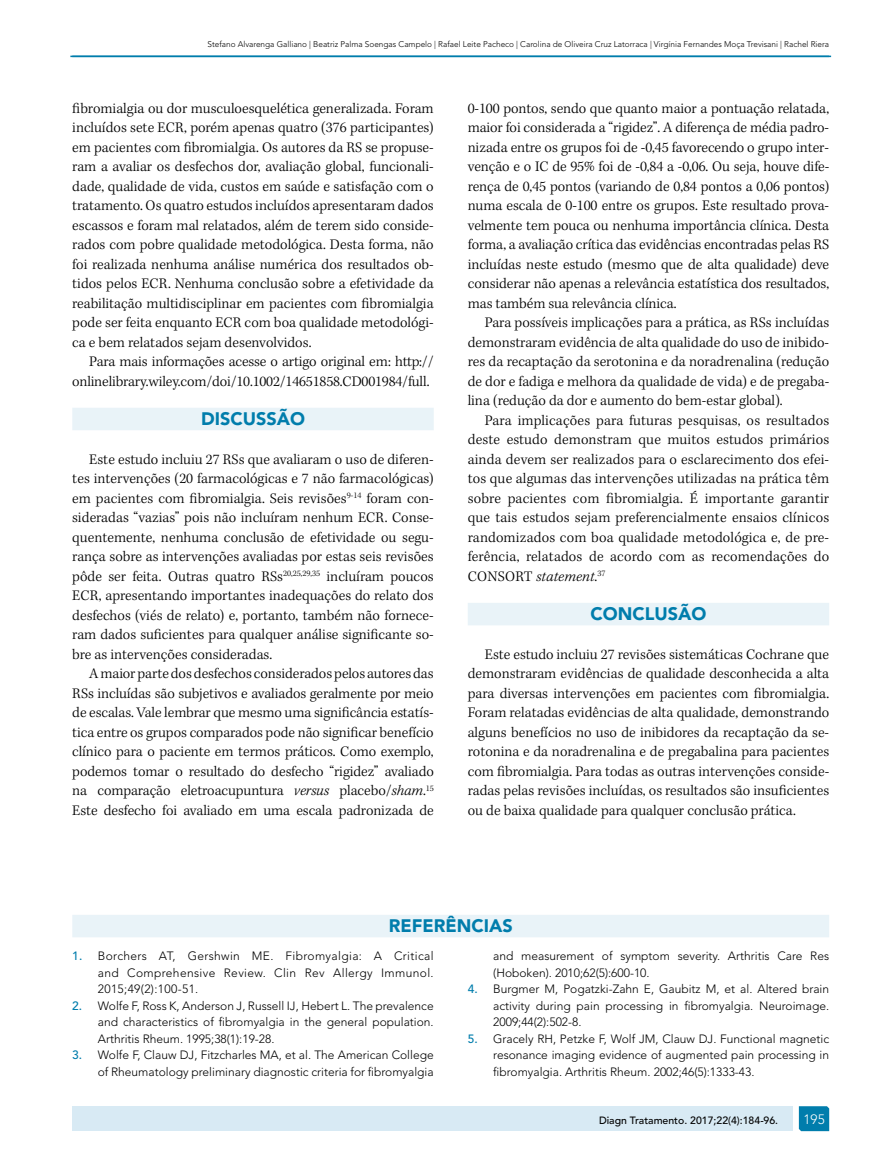
<style>
.page{position:relative;width:893px;height:1170px;background:#fff}
.page>*{position:absolute;margin:0;border:0;box-sizing:border-box;transform-origin:0 0}
.t1{font:900 18px "Avenir LT Std";color:#007dac}
.t2{font:300 15px/19.5px "Kepler Std";color:#000;text-align:justify}
.t3{font:300 13.5px "Avenir LT Std";color:#fff}
.t4{font:300 12px/16.5px "Avenir LT Std";color:#000;text-align:justify}
.t5{font:500 10.5px "Avenir LT Std";color:#000}
.t6{font:300 8.25px "Avenir LT Std";color:#000}
.s1{font-style:italic}
.s2{font-weight:500;color:#007dac}
</style>
<div class="page">
<div style="left:72px;top:407px;width:362px;height:23px;background:#e9f3f8"></div>
<div style="left:468px;top:602px;width:361px;height:23px;background:#e9f3f8"></div>
<div style="left:72px;top:914px;width:757px;height:23px;background:#e9f3f8"></div>
<hr style="left:70px;top:56px;width:761px;height:1px;background:#007dac">
<svg style="left:799px;top:1106px;width:30px;height:24px"></svg>
<div style="left:72px;top:1106px;width:721px;height:24px;background:#d8eaf4"></div>
<p class="t6" style="left:207px;top:39px;width:623px">Stefano Alvarenga Galliano | Beatriz Palma Soengas Campelo | Rafael Leite Pacheco | Carolina de Oliveira Cruz Latorraca | Virgínia Fernandes Moça Trevisani | Rachel Riera</p>
<p class="t2" style="left:72px;top:99px;width:363px">fibromialgia ou dor musculoesquelética generalizada. Foram incluídos sete ECR, porém apenas quatro (376 participantes) em pacientes com fibromialgia. Os autores da RS se propuse&shy;ram a avaliar os desfechos dor, avaliação global, funcionali&shy;dade, qualidade de vida, custos em saúde e satisfação com o tratamento. Os quatro estudos incluídos apresentaram dados escassos e foram mal relatados, além de terem sido conside&shy;rados com pobre qualidade metodológica. Desta forma, não foi realizada nenhuma análise numérica dos resultados ob&shy;tidos pelos ECR. Nenhuma conclusão sobre a efetividade da reabilitação multidisciplinar em pacientes com fibromialgia pode ser feita enquanto ECR com boa qualidade metodológi&shy;ca e bem relatados sejam desenvolvidos.</p>
<p class="t2" style="left:72px;top:352px;width:363px;text-align:right">Para mais informações acesse o artigo original em: http:// onlinelibrary.wiley.com/doi/10.1002/14651858.CD001984/full.</p>
<p class="t1" style="left:201px;top:407px;width:105px">DISCUSSÃO</p>
<p class="t2" style="left:72px;top:450px;width:363px;text-indent:17px">Este estudo incluiu 27 RSs que avaliaram o uso de diferen&shy;tes intervenções (20 farmacológicas e 7 não farmacológicas) em pacientes com fibromialgia. Seis revisões<sup>9-14</sup> foram con&shy;sideradas “vazias” pois não incluíram nenhum ECR. Conse&shy;quentemente, nenhuma conclusão de efetividade ou segu&shy;rança sobre as intervenções avaliadas por estas seis revisões pôde ser feita. Outras quatro RSs<sup>20,25,29,35</sup> incluíram poucos ECR, apresentando importantes inadequações do relato dos desfechos (viés de relato) e, portanto, também não fornece&shy;ram dados suficientes para qualquer análise significante so&shy;bre as intervenções consideradas.</p>
<p class="t2" style="left:72px;top:664px;width:363px;text-indent:17px">A maior parte dos desfechos considerados pelos autores das RSs incluídas são subjetivos e avaliados geralmente por meio de escalas. Vale lembrar que mesmo uma significância estatís&shy;tica entre os grupos comparados pode não significar benefício clínico para o paciente em termos práticos. Como exemplo, podemos tomar o resultado do desfecho “rigidez” avaliado na comparação eletroacupuntura <span class="s1">versus</span> placebo/<span class="s1">sham</span>.<sup>15<br></sup>Este desfecho foi avaliado em uma escala padronizada de</p>
<p class="t2" style="left:468px;top:99px;width:363px">0-100 pontos, sendo que quanto maior a pontuação relatada, maior foi considerada a “rigidez”. A diferença de média padro&shy;nizada entre os grupos foi de -0,45 favorecendo o grupo inter&shy;venção e o IC de 95% foi de -0,84 a -0,06. Ou seja, houve dife&shy;rença de 0,45 pontos (variando de 0,84 pontos a 0,06 pontos) numa escala de 0-100 entre os grupos. Este resultado prova&shy;velmente tem pouca ou nenhuma importância clínica. Desta forma, a avaliação crítica das evidências encontradas pelas RS incluídas neste estudo (mesmo que de alta qualidade) deve considerar não apenas a relevância estatística dos resultados, mas também sua relevância clínica.</p>
<p class="t2" style="left:468px;top:313px;width:363px;text-indent:17px">Para possíveis implicações para a prática, as RSs incluídas demonstraram evidência de alta qualidade do uso de inibido&shy;res da recaptação da serotonina e da noradrenalina (redução de dor e fadiga e melhora da qualidade de vida) e de pregaba&shy;lina (redução da dor e aumento do bem-estar global).</p>
<p class="t2" style="left:468px;top:411px;width:363px;text-indent:17px">Para implicações para futuras pesquisas, os resultados deste estudo demonstram que muitos estudos primários ainda devem ser realizados para o esclarecimento dos efei&shy;tos que algumas das intervenções utilizadas na prática têm sobre pacientes com fibromialgia. É importante garantir que tais estudos sejam preferencialmente ensaios clínicos randomizados com boa qualidade metodológica e, de pre&shy;ferência, relatados de acordo com as recomendações do CONSORT <span class="s1">statement</span>.<sup>37</sup></p>
<p class="t1" style="left:590px;top:602px;width:117px">CONCLUSÃO</p>
<p class="t2" style="left:468px;top:645px;width:363px;text-indent:17px">Este estudo incluiu 27 revisões sistemáticas Cochrane que demonstraram evidências de qualidade desconhecida a alta para diversas intervenções em pacientes com fibromialgia.<br>Foram relatadas evidências de alta qualidade, demonstrando alguns benefícios no uso de inibidores da recaptação da se&shy;rotonina e da noradrenalina e de pregabalina para pacientes com fibromialgia. Para todas as outras intervenções conside&shy;radas pelas revisões incluídas, os resultados são insuficientes ou de baixa qualidade para qualquer conclusão prática.</p>
<p class="t1" style="left:389px;top:914px;width:126px">REFERÊNCIAS</p>
<p class="t4" style="left:98px;top:947px;width:337px;text-indent:-26px"><span class="s2">1.</span> Borchers AT, Gershwin ME. Fibromyalgia: A Critical and Comprehensive Review. Clin Rev Allergy Immunol.<br>2015;49(2):100-51.</p>
<p class="t4" style="left:98px;top:997px;width:337px;text-indent:-26px"><span class="s2">2.</span> Wolfe F, Ross K, Anderson J, Russell IJ, Hebert L. The prevalence and characteristics of fibromyalgia in the general population.<br>Arthritis Rheum. 1995;38(1):19-28.</p>
<p class="t4" style="left:72px;top:1046px;width:363px;text-align:right"><span class="s2">3.</span> Wolfe F, Clauw DJ, Fitzcharles MA, et al. The American College of Rheumatology preliminary diagnostic criteria for fibromyalgia</p>
<p class="t4" style="left:493px;top:947px;width:337px">and measurement of symptom severity. Arthritis Care Res (Hoboken). 2010;62(5):600-10.</p>
<p class="t4" style="left:493px;top:980px;width:337px;text-indent:-26px"><span class="s2">4.</span> Burgmer M, Pogatzki-Zahn E, Gaubitz M, et al. Altered brain activity during pain processing in fibromyalgia. Neuroimage.<br>2009;44(2):502-8.</p>
<p class="t4" style="left:493px;top:1030px;width:337px;text-indent:-26px"><span class="s2">5.</span> Gracely RH, Petzke F, Wolf JM, Clauw DJ. Functional magnetic resonance imaging evidence of augmented pain processing in fibromyalgia. Arthritis Rheum. 2002;46(5):1333-43.</p>
<p class="t5" style="left:599px;top:1114px;width:181px">Diagn Tratamento. 2017;22(4):184-96.</p>
<p class="t3" style="left:803px;top:1111px;width:23px">195</p>
</div>
